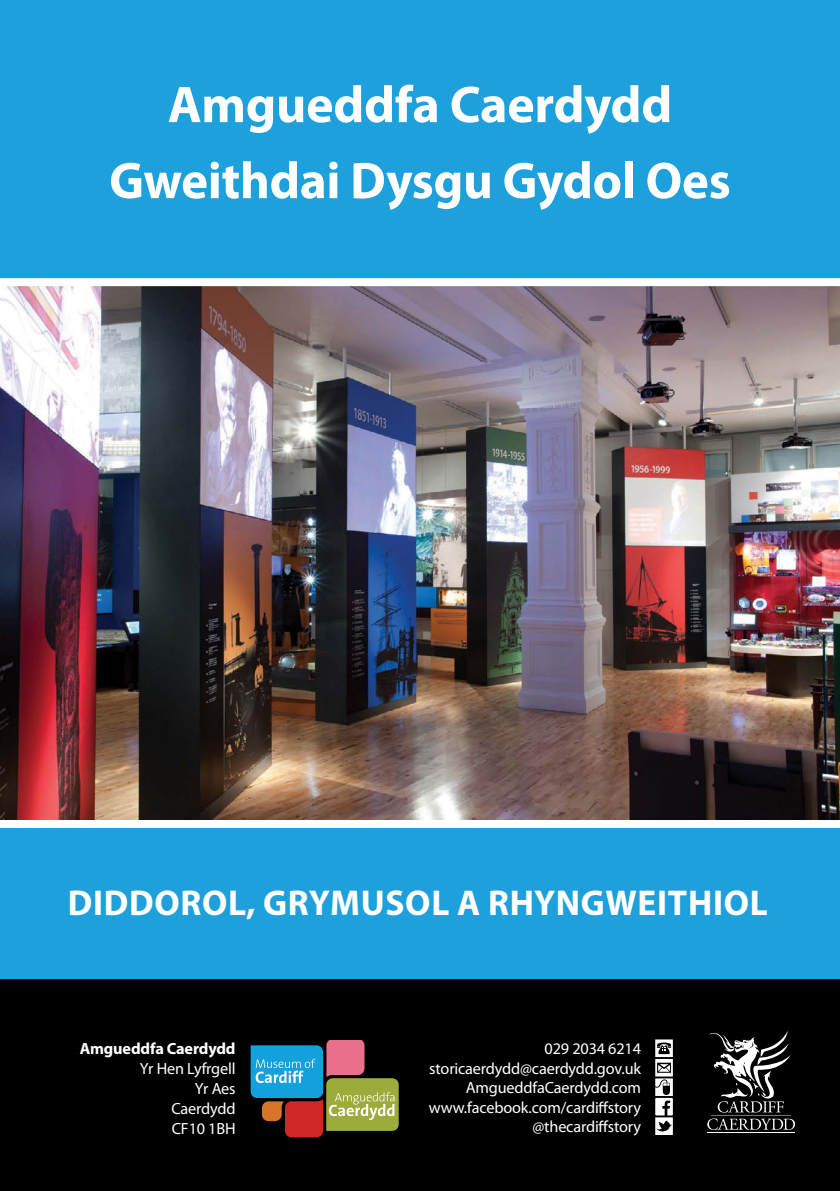
<style>
.page{position:relative;width:840px;height:1191px;background:#fff}
.page>*{position:absolute;margin:0;border:0;box-sizing:border-box;transform-origin:0 0}
.t1{font:700 52px "Myriad Pro";letter-spacing:-.005em;color:#fff}
.t2{font:700 36px "Myriad Pro";letter-spacing:.02em;color:#fff}
.t3{font:16.2px "Myriad Pro";letter-spacing:-.01em;color:#fff}
.t4{font:700 16.2px "Myriad Pro";letter-spacing:-.01em;color:#fff}
</style>
<div class="page">
<div style="left:0;top:0;width:839px;height:1191px;background:#1da0db"></div>
<div style="left:0;top:979px;width:839px;height:212px;background:#000"></div>
<img style="left:0;top:278px;width:839px;height:550px">
<svg style="left:707px;top:1118px;width:87px;height:12px"></svg>
<hr style="left:710px;top:1115px;width:80px;height:1px;background:#fff">
<hr style="left:706px;top:1132px;width:88px;height:1px;background:#fff">
<svg style="left:709px;top:1031px;width:81px;height:81px"></svg>
<svg style="left:250px;top:1040px;width:148px;height:97px"></svg>
<svg style="left:655px;top:1039px;width:17px;height:96px"></svg>
<p class="t1" style="left:168px;top:71px;width:506px">Amgueddfa Caerdydd</p>
<p class="t1" style="left:109px;top:147px;width:622px">Gweithdai Dysgu Gydol Oes</p>
<p class="t2" style="left:68px;top:879px;width:701px">DIDDOROL, GRYMUSOL A RHYNGWEITHIOL</p>
<p class="t4" style="left:80px;top:1038px;width:157px">Amgueddfa Caerdydd</p>
<p class="t3" style="left:140px;top:1058px;width:97px">Yr Hen Lyfrgell</p>
<p class="t3" style="left:195px;top:1078px;width:42px">Yr Aes</p>
<p class="t3" style="left:171px;top:1098px;width:66px">Caerdydd</p>
<p class="t3" style="left:172px;top:1118px;width:65px">CF10 1BH</p>
<p class="t3" style="left:544px;top:1038px;width:98px">029 2034 6214</p>
<p class="t3" style="left:429px;top:1058px;width:213px">storicaerdydd@caerdydd.gov.uk</p>
<p class="t3" style="left:465px;top:1077px;width:177px">AmgueddfaCaerdydd.com</p>
<p class="t3" style="left:428px;top:1097px;width:213px">www.facebook.com/cardiffstory</p>
<p class="t3" style="left:532px;top:1116px;width:110px">@thecardiffstory</p>
</div>
